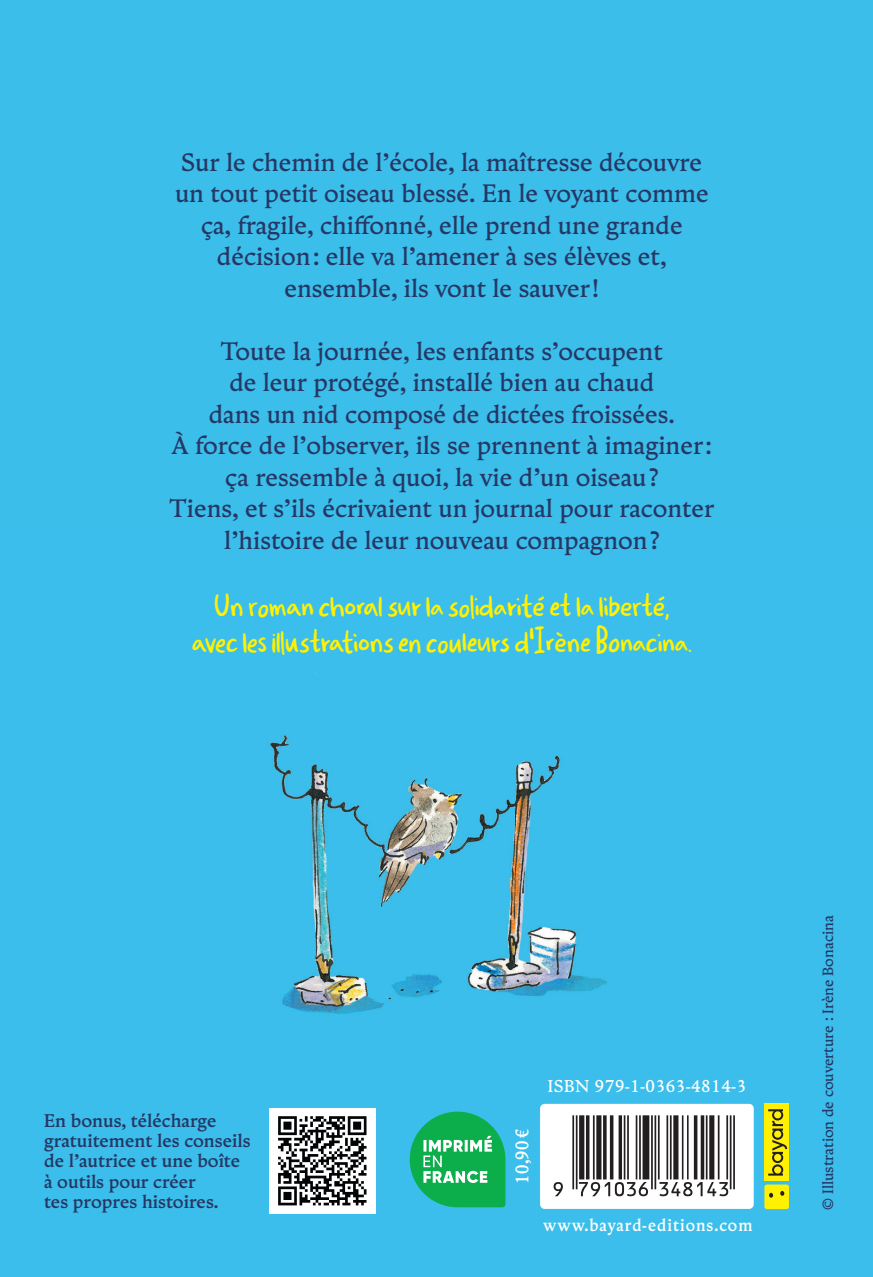
<style>
.page{position:relative;width:873px;height:1277px;background:#3bbeeb}
.page>*{position:absolute;margin:0;border:0;box-sizing:border-box;transform-origin:0 0}
.t1{font:85.5px "Ean T48 L";color:#231f20}
.t2{font:40.5px/36px "Ugiftig";color:#fff101;text-align:center}
.t3{font:24.75px/31.5px "Zenith Text";color:#263764;text-align:center}
.t4{font:500 18px/20.2px "Zenith Text";color:#263764}
.t5{font:500 18px "Zenith Text";color:#fff;scale:.93 1}
.t6{font:500 16.88px "Zenith Text";letter-spacing:.06em;color:#fff;scale:.93 1}
.t7{font:16.88px "Zenith Text";letter-spacing:.04em;color:#fff}
.t8{font:14.62px "Zenith Text";color:#263764}
</style>
<div class="page">
<div style="left:764px;top:1104px;width:25px;height:77px;background:#fff101"></div>
<svg style="left:768px;top:1109px;width:19px;height:66px"></svg>
<div style="left:764px;top:1184px;width:25px;height:25px;background:#fff101;border-radius:3px"></div>
<svg style="left:780px;top:1191px;width:4px;height:5px"></svg>
<svg style="left:769px;top:1193px;width:4px;height:5px"></svg>
<div style="left:540px;top:1104px;width:213px;height:105px;background:#fff;border-radius:5px"></div>
<svg style="left:410px;top:1112px;width:95px;height:95px;background:#2fb979"></svg>
<img style="left:270px;top:1108px;width:105px;height:106px">
<p class="t3" style="left:175px;top:147px;width:535px">Sur le chemin de l’école, la maîtresse découvre un tout petit oiseau blessé. En le voyant comme ça, fragile, chiffonné, elle prend une grande décision : elle va l’amener à ses élèves et, ensemble, ils vont le sauver !</p>
<p class="t3" style="left:169px;top:336px;width:546px">Toute la journée, les enfants s’occupent<br>de leur protégé, installé bien au chaud<br>dans un nid composé de dictées froissées.<br>À force de l’observer, ils se prennent à imaginer : ça ressemble à quoi, la vie d’un oiseau ?<br>Tiens, et s’ils écrivaient un journal pour raconter l’histoire de leur nouveau compagnon ?</p>
<h2 class="t2" style="left:192px;top:590px;width:501px">Un roman choral sur la solidarité et la liberté, avec les illustrations en couleurs d’Irène Bonacina.</h2>
<p class="t4" style="left:44px;top:1110px;width:208px">En bonus, télécharge gratuitement les conseils de l’autrice et une boîte à outils pour créer<br>tes propres histoires.</p>
<p class="t5" style="left:509px;top:1184px;width:61px;rotate:-90deg">10,90 €</p>
<p class="t7" style="left:547px;top:1074px;width:200px">ISBN 979-1-0363-4814-3</p>
<h1 class="t1" style="left:553px;top:1115px;width:183px">9:HTLANG=XY]VYX:</h1>
<p class="t6" style="left:543px;top:1213px;width:226px">www.bayard-editions.com</p>
<p class="t8" style="left:817px;top:1210px;width:296px;rotate:-90deg">© Illustration de couverture : Irène Bonacina</p>
</div>
